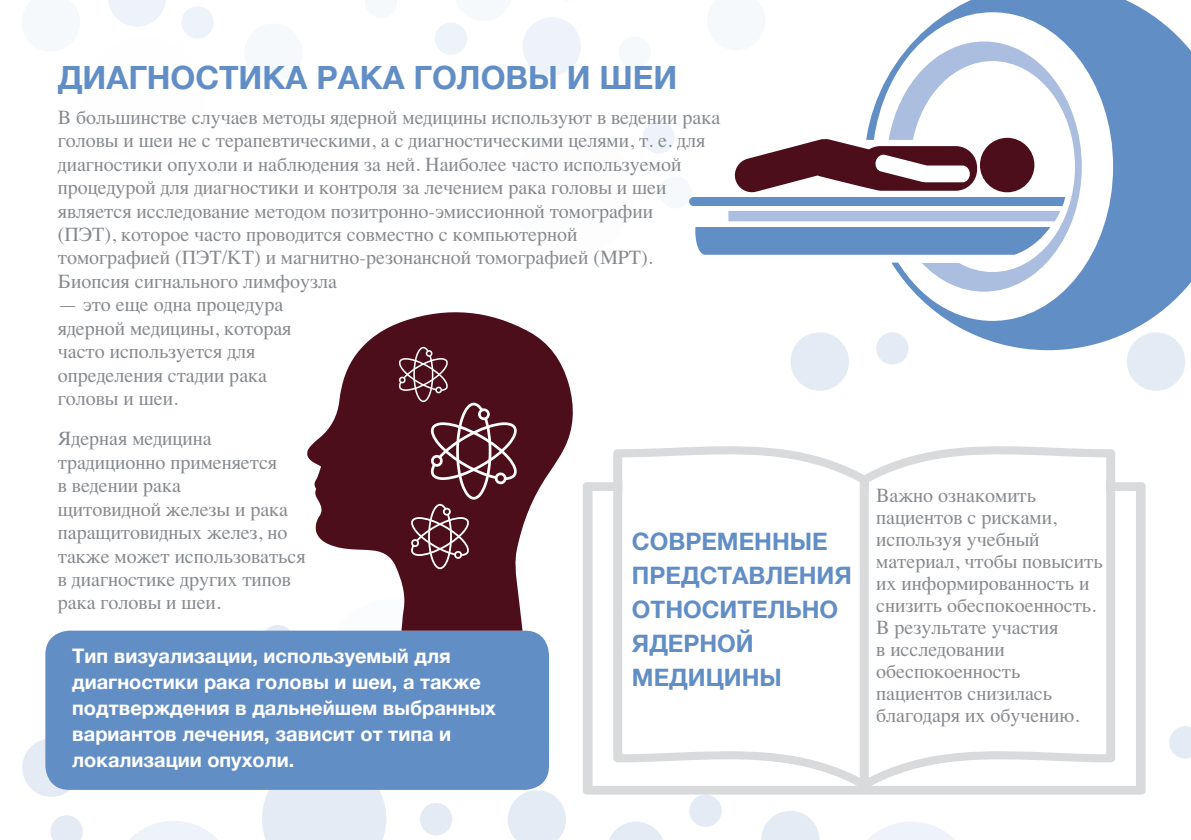
<style>
.page{position:relative;width:1191px;height:840px;background:#fff}
.page>*{position:absolute;margin:0;border:0;box-sizing:border-box;transform-origin:0 0}
.t1{font:700 32px "Helvetica Neue";color:#628ec6}
.t2{font:700 24px/34px "Helvetica Neue";color:#628ec6}
.Body_bullets{font:20px/23.4px "Times";color:#868a8e}
.Body_bullets-2{font:700 20px/26px "Helvetica Neue";color:#fff}
</style>
<div class="page">
<div style="left:262px;top:789px;width:124px;height:50px;background:#e4ebf5"></div>
<svg style="left:130px;top:821px;width:87px;height:18px"></svg>
<svg style="left:869px;top:822px;width:85px;height:17px"></svg>
<div style="left:22px;top:738px;width:59px;height:58px;background:#e4ebf5;border-radius:50%"></div>
<svg style="left:610px;top:821px;width:53px;height:18px"></svg>
<svg style="left:507px;top:789px;width:59px;height:50px"></svg>
<div style="left:790px;top:332px;width:59px;height:58px;background:#e4ebf5;border-radius:50%"></div>
<svg style="left:761px;top:811px;width:58px;height:28px"></svg>
<div style="left:1126px;top:332px;width:59px;height:58px;background:#e4ebf5;border-radius:50%"></div>
<div style="left:689px;top:794px;width:32px;height:32px;background:#e4ebf5;border-radius:50%"></div>
<svg style="left:50px;top:815px;width:33px;height:24px"></svg>
<svg style="left:1169px;top:726px;width:22px;height:32px"></svg>
<div style="left:420px;top:802px;width:32px;height:32px;background:#e4ebf5;border-radius:50%"></div>
<svg style="left:262px;top:624px;width:32px;height:33px"></svg>
<div style="left:45px;top:630px;width:504px;height:159px;background:#628ec6;border-radius:24px"></div>
<div style="left:244px;top:23px;width:59px;height:59px;background:#f6f9fc;border-radius:50%"></div>
<div style="left:618px;top:36px;width:33px;height:33px;background:#f6f9fc;border-radius:50%"></div>
<div style="left:659px;top:176px;width:32px;height:32px;background:#f6f9fc;border-radius:50%"></div>
<svg style="left:108px;top:0;width:58px;height:26px"></svg>
<div style="left:181px;top:6px;width:33px;height:33px;background:#eef3f9;border-radius:50%"></div>
<div style="left:435px;top:22px;width:32px;height:33px;background:#eef3f9;border-radius:50%"></div>
<div style="left:642px;top:121px;width:33px;height:32px;background:#eef3f9;border-radius:50%"></div>
<div style="left:522px;top:17px;width:59px;height:59px;background:#eef3f9;border-radius:50%"></div>
<div style="left:876px;top:332px;width:32px;height:32px;background:#e4ebf5;border-radius:50%"></div>
<svg style="left:613px;top:446px;width:502px;height:36px"></svg>
<svg style="left:583px;top:482px;width:562px;height:312px"></svg>
<svg style="left:866px;top:0;width:325px;height:350px;fill:#628ec6"></svg>
<svg style="left:888px;top:41px;width:193px;height:250px"></svg>
<div style="left:695px;top:227px;width:355px;height:27px;background:#628ec6"></div>
<svg style="left:689px;top:139px;width:376px;height:82px"></svg>
<svg style="left:307px;top:312px;width:266px;height:318px;fill:#4d0e1c"></svg>
<svg style="left:398px;top:346px;width:120px;height:223px;background:#602835"></svg>
<p class="t1" style="left:58px;top:52px;width:621px">ДИАГНОСТИКА РАКА ГОЛОВЫ И ШЕИ</p>
<p class="Body_bullets" style="left:58px;top:104px;width:664px">В большинстве случаев методы ядерной медицины используют в ведении рака головы и шеи не с терапевтическими, а с диагностическими целями, т. е. для диагностики опухоли и наблюдения за ней. Наиболее часто используемой процедурой для диагностики и контроля за лечением рака головы и шеи является исследование методом позитронно-эмиссионной томографии<br>(ПЭТ), которое часто проводится совместно с компьютерной<br>томографией (ПЭТ/КТ) и магнитно-резонансной томографией (МРТ).<br>Биопсия сигнального лимфоузла</p>
<p class="Body_bullets" style="left:58px;top:291px;width:235px">— это еще одна процедура ядерной медицины, которая часто используется для определения стадии рака головы и шеи.</p>
<p class="Body_bullets" style="left:58px;top:425px;width:249px">Ядерная медицина традиционно применяется<br>в ведении рака<br>щитовидной железы и рака паращитовидных желез, но также может использоваться в диагностике других типов рака головы и шеи.</p>
<p class="Body_bullets-2" style="left:72px;top:643px;width:425px">Тип визуализации, используемый для диагностики рака головы и шеи, а также подтверждения в дальнейшем выбранных вариантов лечения, зависит от типа и локализации опухоли.</p>
<p class="t2" style="left:632px;top:524px;width:221px">СОВРЕМЕННЫЕ<br>ПРЕДСТАВЛЕНИЯ<br>ОТНОСИТЕЛЬНО<br>ЯДЕРНОЙ<br>МЕДИЦИНЫ</p>
<p class="Body_bullets" style="left:876px;top:482px;width:228px;line-height:22px">Важно ознакомить пациентов с рисками, используя учебный материал, чтобы повысить их информированность и снизить обеспокоенность.<br>В результате участия<br>в исследовании обеспокоенность пациентов снизилась благодаря их обучению.</p>
</div>
